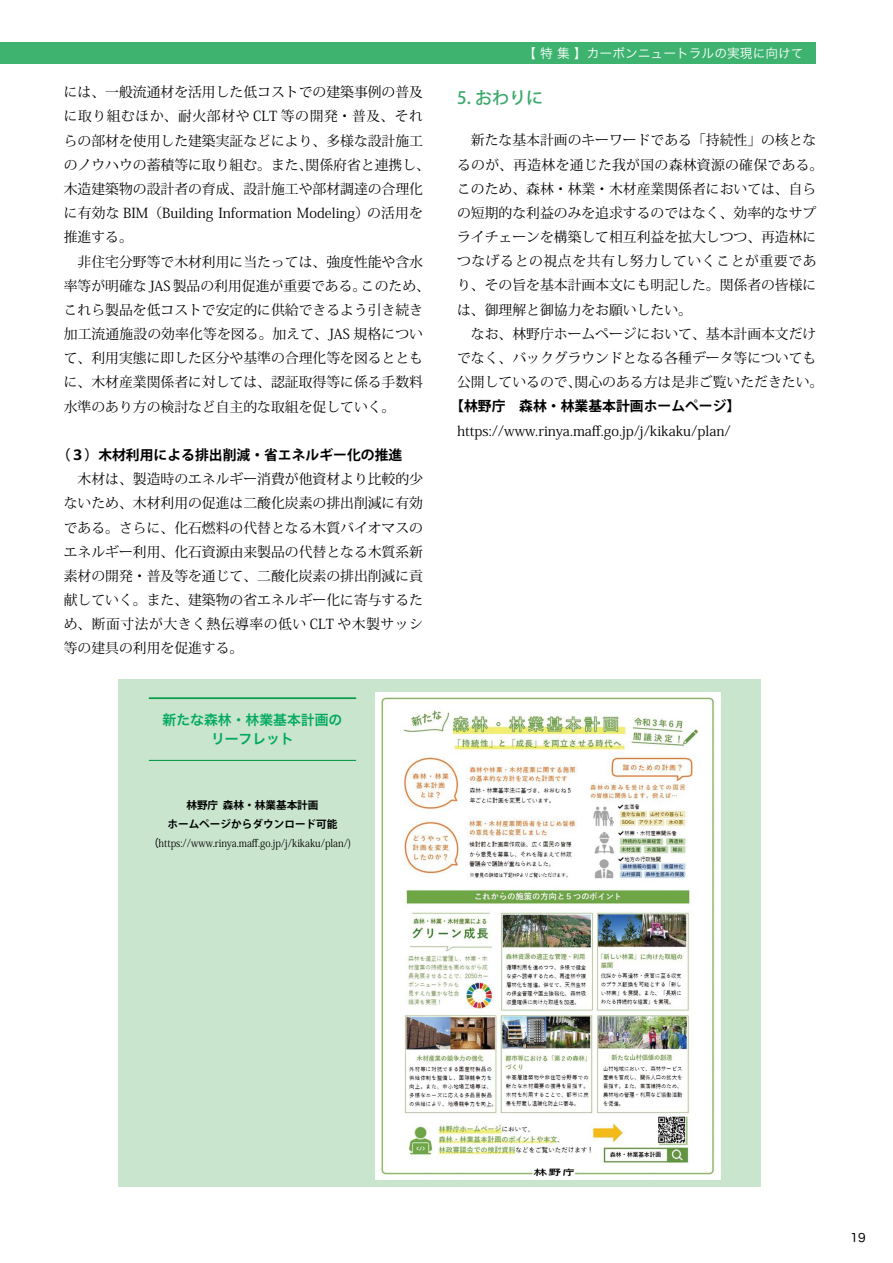
<style>
.page{position:relative;width:893px;height:1263px;background:#fff}
.page>*{position:absolute;margin:0;border:0;box-sizing:border-box;transform-origin:0 0}
.t1{font:500 16.95px "Koz Go Pro";color:#39a869}
.t2{font:13.8px/24.2px "Koz Min Pr 6 N";color:#000}
.t3{font:700 13.8px "Koz Go Pro";color:#000}
.t4{font:13.8px/19.2px "Hira Kaku Pro W6";color:#00a95f;text-align:center}
.t5{font:12.75px "Hira Kaku Pro W3";color:#fff}
.t6{font:11.7px "Hira Maru Pro W4";color:#000}
.t7{font:10.65px "Koz Min Pr 6 N";color:#000;scale:.9 1}
.t8{font:700 10.65px/19.2px "Koz Go Pro";color:#000;text-align:center}
.s1{font-family:"Koz Go Pro";font-weight:700}
</style>
<div class="page">
<div style="left:0;top:43px;width:816px;height:21px;background:#3eb370"></div>
<div style="left:118px;top:679px;width:642px;height:508px;background:#cae5cd"></div>
<img style="left:376px;top:692px;width:344px;height:487px">
<hr style="left:149px;top:698px;width:207px;height:1px;background:#094">
<hr style="left:149px;top:760px;width:207px;height:1px;background:#094">
<p class="t2" style="left:64px;top:80px;width:368px">には、一般流通材を活用した低コストでの建築事例の普及に取り組むほか、耐火部材や CLT 等の開発・普及、それらの部材を使用した建築実証などにより、多様な設計施工のノウハウの蓄積等に取り組む。また、関係府省と連携し、木造建築物の設計者の育成、設計施工や部材調達の合理化に有効な BIM（Building Information Modeling）の活用を推進する。<br>　非住宅分野等で木材利用に当たっては、強度性能や含水率等が明確な JAS 製品の利用促進が重要である。このため、これら製品を低コストで安定的に供給できるよう引き続き加工流通施設の効率化等を図る。加えて、JAS 規格について、利用実態に即した区分や基準の合理化等を図るとともに、木材産業関係者に対しては、認証取得等に係る手数料水準のあり方の検討など自主的な取組を促していく。</p>
<p class="t3" style="left:57px;top:446px;width:347px">（３）木材利用による排出削減・省エネルギー化の推進</p>
<p class="t2" style="left:64px;top:467px;width:361px;text-align:justify">　木材は、製造時のエネルギー消費が他資材より比較的少ないため、木材利用の促進は二酸化炭素の排出削減に有効である。さらに、化石燃料の代替となる木質バイオマスのエネルギー利用、化石資源由来製品の代替となる木質系新素材の開発・普及等を通じて、二酸化炭素の排出削減に貢献していく。また、建築物の省エネルギー化に寄与するため、断面寸法が大きく熱伝導率の低い CLT や木製サッシ等の建具の利用を促進する。</p>
<p class="t4" style="left:163px;top:710px;width:181px">新たな森林・林業基本計画のリーフレット</p>
<p class="t8" style="left:167px;top:796px;width:172px">林野庁 森林・林業基本計画<br>ホームページからダウンロード可能</p>
<p class="t7" style="left:149px;top:837px;width:226px"><span class="s1">（</span>https://www.rinya.maff.go.jp/j/kikaku/plan/)</p>
<p class="t5" style="left:523px;top:42px;width:282px">【 特 集 】カーボンニュートラルの実現に向けて</p>
<p class="t1" style="left:457px;top:87px;width:88px">5. おわりに</p>
<p class="t2" style="left:457px;top:128px;width:368px">　新たな基本計画のキーワードである「持続性」の核となるのが、再造林を通じた我が国の森林資源の確保である。このため、森林・林業・木材産業関係者においては、自らの短期的な利益のみを追求するのではなく、効率的なサプライチェーンを構築して相互利益を拡大しつつ、再造林につなげるとの視点を共有し努力していくことが重要であり、その旨を基本計画本文にも明記した。関係者の皆様には、御理解と御協力をお願いしたい。<br>　なお、林野庁ホームページにおいて、基本計画本文だけでなく、バックグラウンドとなる各種データ等についても公開しているので、関心のある方は是非ご覧いただきたい。</p>
<p class="t3" style="left:450px;top:397px;width:292px">【林野庁　森林・林業基本計画ホームページ】</p>
<p class="t2" style="left:457px;top:419px;width:275px">https://www.rinya.maff.go.jp/j/kikaku/plan/</p>
<p class="t6" style="left:851px;top:1227px;width:17px">19</p>
</div>
